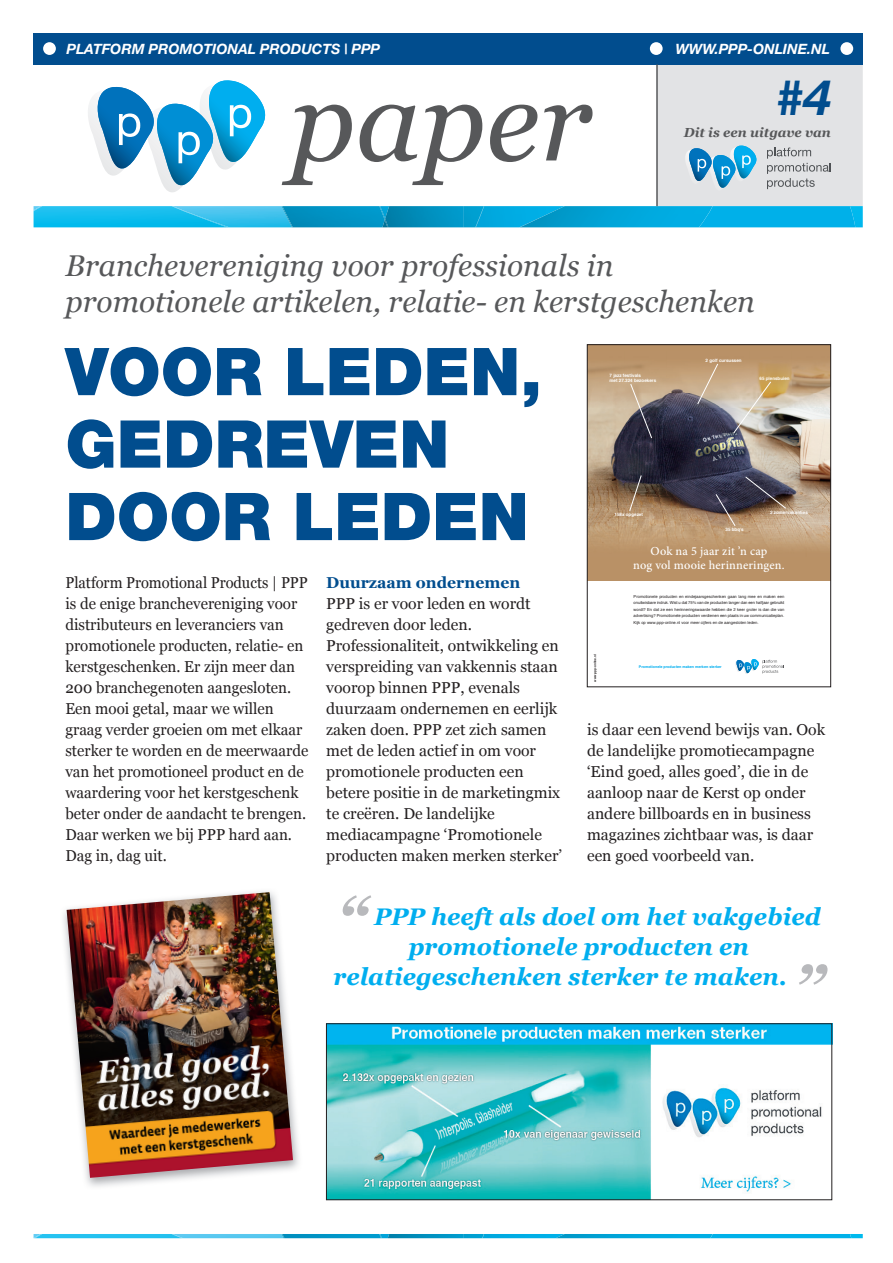
<style>
.page{position:relative;width:893px;height:1263px;background:#fff}
.page>*{position:absolute;margin:0;border:0;box-sizing:border-box;transform-origin:0 0}
.t1{font:italic 113.4px "Georgia";color:#57585a}
.t2{font:900 66px/72.4px "Helvetica Neue";color:#014d8e}
.t3{font:italic 700 60px "Georgia";color:#b8b9bc}
.t4{font:italic 700 49.05px "Helvetica Neue";color:#014d8e}
.t5{font:italic 30px/36px "Georgia";color:#57585a}
.t6{font:italic 700 24px "Georgia";color:#00aeef}
.t7{font:15.75px/21px "Georgia";color:#231f20}
.t8{font:15.75px/21px "Georgia";color:#231f20;scale:.93 1}
.t9{font:700 15.75px "Georgia";color:#014d8e}
.t10{font:italic 700 14.25px "Helvetica Neue";color:#fff}
.t11{font:italic 700 13.05px "Georgia";color:#57585a}
.t12{font:500 12.3px/14.4px "Minion Pro";letter-spacing:.015em;color:#fff;text-align:center}
.t13{font:700 4.5px/4.9px "Helvetica";color:#fff}
.t14{font:4.05px/6.6px "Helvetica";color:#231f20;text-align:justify}
.t15{font:700 3.75px "Helvetica";color:#00aeef}
.t16{font:700 3px "Helvetica";color:#231f20}
</style>
<div class="page">
<img style="left:328px;top:1025px;width:502px;height:173px">
<div style="left:326px;top:1023px;width:506px;height:177px;border:1px solid #231f20"></div>
<img style="left:229px;top:206px;width:52px;height:21px">
<img style="left:281px;top:206px;width:1px;height:21px">
<img style="left:282px;top:206px;width:193px;height:21px">
<img style="left:484px;top:206px;width:36px;height:21px">
<img style="left:475px;top:206px;width:9px;height:21px">
<svg style="left:380px;top:206px;width:9px;height:21px"></svg>
<img style="left:34px;top:206px;width:193px;height:21px">
<img style="left:519px;top:209px;width:1px;height:18px">
<img style="left:520px;top:206px;width:137px;height:21px">
<img style="left:183px;top:1234px;width:98px;height:4px">
<img style="left:282px;top:1234px;width:97px;height:4px">
<svg style="left:379px;top:1234px;width:9px;height:4px"></svg>
<img style="left:484px;top:1234px;width:72px;height:4px">
<img style="left:388px;top:1234px;width:96px;height:4px">
<img style="left:35px;top:1234px;width:147px;height:4px">
<svg style="left:851px;top:1234px;width:12px;height:4px"></svg>
<img style="left:713px;top:1234px;width:138px;height:4px">
<img style="left:556px;top:1234px;width:157px;height:4px">
<svg style="left:88px;top:80px;width:178px;height:112px"></svg>
<div style="left:34px;top:33px;width:829px;height:32px;background:#014d8e"></div>
<div style="left:43px;top:42px;width:13px;height:13px;background:#fff;border-radius:50%"></div>
<div style="left:650px;top:42px;width:13px;height:13px;background:#fff;border-radius:50%"></div>
<div style="left:840px;top:42px;width:13px;height:13px;background:#fff;border-radius:50%"></div>
<hr style="left:656px;top:65px;width:2px;height:141px;background:#57585a">
<img style="left:589px;top:351px;width:240px;height:205px">
<div style="left:587px;top:556px;width:244px;height:25px;background:#b99166"></div>
<div style="left:587px;top:345px;width:244px;height:6px;background:#b99166"></div>
<svg style="left:630px;top:383px;width:22px;height:55px"></svg>
<svg style="left:733px;top:381px;width:38px;height:53px;background:#c9bdaa"></svg>
<svg style="left:629px;top:475px;width:13px;height:36px"></svg>
<svg style="left:745px;top:476px;width:41px;height:33px"></svg>
<svg style="left:715px;top:494px;width:21px;height:32px"></svg>
<svg style="left:697px;top:363px;width:21px;height:42px"></svg>
<svg style="left:735px;top:659px;width:49px;height:15px"></svg>
<div style="left:587px;top:344px;width:244px;height:343px;border:1px solid #231f20"></div>
<img style="left:63px;top:891px;width:236px;height:296px">
<img style="left:67px;top:892px;width:226px;height:286px">
<svg style="left:657px;top:65px;width:206px;height:162px;background:#b8d5e1"></svg>
<p class="t10" style="left:66px;top:40px;width:315px">PLATFORM PROMOTIONAL PRODUCTS | PPP</p>
<p class="t10" style="left:675px;top:40px;width:156px">WWW.PPP-ONLINE.NL</p>
<h1 class="t1" style="left:290px;top:39px;width:303px">paper</h1>
<h3 class="t4" style="left:777px;top:67px;width:56px">#4</h3>
<p class="t11" style="left:684px;top:125px;width:149px">Dit is een uitgave van</p>
<h3 class="t5" style="left:65px;top:247px;width:691px">Branchevereniging voor professionals in promotionele artikelen, relatie- en kerstgeschenken</h3>
<h2 class="t2" style="left:65px;top:335px;width:478px">VOOR LEDEN,<br>GEDREVEN<br>DOOR LEDEN</h2>
<p class="t8" style="left:65px;top:571px;width:263px">Platform Promotional Products | PPP is de enige branchevereniging voor distributeurs en leveranciers van promotionele producten, relatie- en kerstgeschenken. Er zijn meer dan 200 branchegenoten aangesloten.<br>Een mooi getal, maar we willen graag verder groeien om met elkaar sterker te worden en de meerwaarde van het promotioneel product en de waardering voor het kerstgeschenk beter onder de aandacht te brengen.<br>Daar werken we bij PPP hard aan.<br>Dag in, dag uit.</p>
<p class="t9" style="left:326px;top:570px;width:195px">Duurzaam ondernemen</p>
<p class="t7" style="left:326px;top:592px;width:237px">PPP is er voor leden en wordt gedreven door leden.<br>Professionaliteit, ontwikkeling en verspreiding van vakkennis staan voorop binnen PPP, evenals duurzaam ondernemen en eerlijk zaken doen. PPP zet zich samen met de leden actief in om voor promotionele producten een betere positie in de marketingmix te creëren. De landelijke mediacampagne ‘Promotionele producten maken merken sterker’</p>
<p class="t13" style="left:610px;top:373px;width:48px">7 jazz festivals<br>met 27.324 bezoekers</p>
<p class="t13" style="left:706px;top:358px;width:38px">2 golf cursussen</p>
<p class="t13" style="left:759px;top:376px;width:32px">65 plensbuien</p>
<p class="t13" style="left:614px;top:512px;width:30px">158x opgezet</p>
<p class="t13" style="left:725px;top:527px;width:20px">35 bbq’s</p>
<p class="t13" style="left:770px;top:510px;width:39px">2 zomervakanties</p>
<p class="t12" style="left:633px;top:544px;width:153px">Ook na 5 jaar zit ’n cap<br>nog vol mooie herinneringen.</p>
<p class="t16" style="left:592px;top:681px;width:29px;rotate:-90deg">www.ppp-online.nl</p>
<p class="t14" style="left:634px;top:593px;width:152px">Promotionele producten en eindejaarsgeschenken gaan lang mee en maken een onuitwisbare indruk. Wist u dat 75% van de producten langer dan een halfjaar gebruikt wordt? En dat ze een herinneringswaarde hebben die 2 keer groter is dan die van advertising? Promotionele producten verdienen een plaats in uw communicatieplan.<br>Kijk op www.ppp-online.nl voor meer cijfers en de aangesloten leden.</p>
<p class="t15" style="left:639px;top:664px;width:84px">Promotionele producten maken merken sterker</p>
<p class="t7" style="left:587px;top:718px;width:240px">is daar een levend bewijs van. Ook de landelijke promotiecampagne ‘Eind goed, alles goed’, die in de aanloop naar de Kerst op onder andere billboards en in business magazines zichtbaar was, is daar een goed voorbeeld van.</p>
<h3 class="t3" style="left:337px;top:885px;width:33px">“</h3>
<h3 class="t6" style="left:374px;top:903px;width:448px">PPP heeft als doel om het vakgebied</h3>
<h3 class="t6" style="left:409px;top:933px;width:342px">promotionele producten en</h3>
<h3 class="t6" style="left:334px;top:963px;width:455px">relatiegeschenken sterker te maken.</h3>
<h3 class="t3" style="left:793px;top:954px;width:33px">”</h3>
</div>
